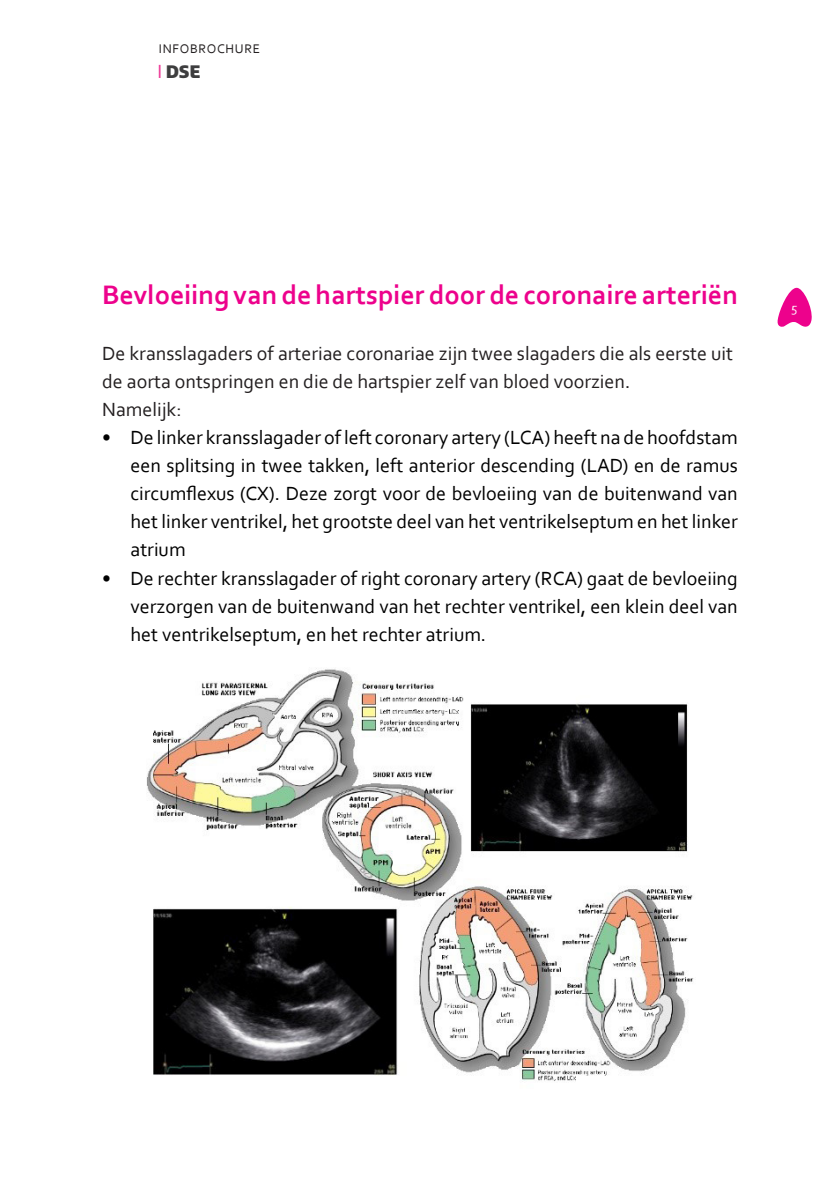
<style>
.page{position:relative;width:840px;height:1191px;background:#fff}
.page>*{position:absolute;margin:0;border:0;box-sizing:border-box;transform-origin:0 0}
.BR_A5_TUSSENTITEL_ka{font:700 28px "Corbel";color:#ed028c}
.BR_A5_TUSSENTITEL_ka-2{font:20px/28px "Corbel";color:#000;text-align:justify}
.BR_A5_BODY_10pt{font:20px/28px "Corbel";color:#231f20}
.t1{font:900 16.8px "Sansa Pro";color:#3e3e3f}
.t2{font:13.2px "Corbel";letter-spacing:.05em;color:#231f20}
.t3{font:13.2px "Corbel";color:#fff}
.s1{font-family:"Corbel";font-weight:400;font-size:20px;color:#ed3896}
</style>
<div class="page">
<svg style="left:777px;top:288px;width:35px;height:39px"></svg>
<img style="left:146px;top:668px;width:548px;height:413px">
<p class="t2" style="left:159px;top:40px;width:103px">INFOBROCHURE</p>
<p class="t1" style="left:157px;top:60px;width:45px"><span class="s1">I</span> DSE</p>
<p class="BR_A5_TUSSENTITEL_ka" style="left:102px;top:278px;width:637px">Bevloeiing van de hartspier door de coronaire arteriën</p>
<p class="BR_A5_BODY_10pt" style="left:102px;top:339px;width:632px">De kransslagaders of arteriae coronariae zijn twee slagaders die als eerste uit de aorta ontspringen en die de hartspier zelf van bloed voorzien.</p>
<p class="BR_A5_BODY_10pt" style="left:102px;top:395px;width:81px">Namelijk:</p>
<p class="BR_A5_TUSSENTITEL_ka-2" style="left:130px;top:423px;width:608px;text-indent:-28px">• De linker kransslagader of left coronary artery (LCA) heeft na de hoofdstam een splitsing in twee takken, left anterior descending (LAD) en de ramus circumflexus (CX). Deze zorgt voor de bevloeiing van de buitenwand van het linker ventrikel, het grootste deel van het ventrikelseptum en het linker atrium</p>
<p class="BR_A5_TUSSENTITEL_ka-2" style="left:130px;top:563px;width:608px;text-indent:-28px">• De rechter kransslagader of right coronary artery (RCA) gaat de bevloeiing verzorgen van de buitenwand van het rechter ventrikel, een klein deel van het ventrikelseptum, en het rechter atrium.</p>
<p class="t3" style="left:790px;top:300px;width:8px">5</p>
</div>
